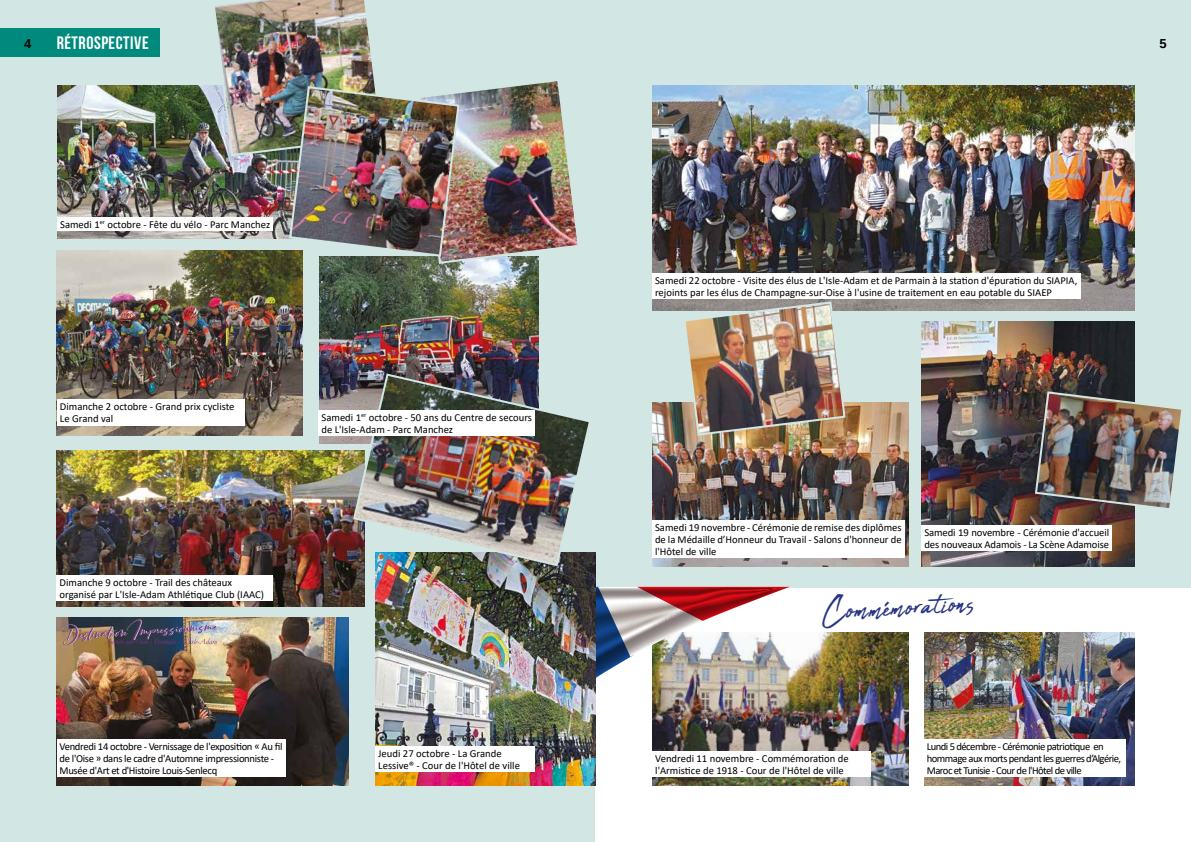
<style>
.page{position:relative;width:1191px;height:842px;background:#d2e7e4}
.page>*{position:absolute;margin:0;border:0;box-sizing:border-box;transform-origin:0 0}
.t1{font:42px "Abuget";color:#283583}
.t2{font:18px "Bebas Neue";letter-spacing:.03em;color:#fff}
.t3{font:700 13px "Liberation Sans";color:#000}
.t4{font:10.6px/12px "Calibri";color:#000}
.t5{font:10.6px/12px "Calibri";letter-spacing:-.03em;color:#000}
.t6{font:10.6px/12px "Calibri";letter-spacing:-.05em;color:#000}
</style>
<div class="page">
<div style="left:595px;top:588px;width:596px;height:254px;background:#fff"></div>
<div style="left:0;top:28px;width:160px;height:28px;background:#008a7d"></div>
<img style="left:57px;top:85px;width:154px;height:153px">
<img style="left:652px;top:85px;width:482px;height:225px">
<img style="left:319px;top:265px;width:220px;height:178px">
<img style="left:56px;top:617px;width:293px;height:168px">
<div style="left:57px;top:739px;width:228px;height:38px;background:#fff"></div>
<img style="left:57px;top:251px;width:246px;height:185px">
<div style="left:57px;top:400px;width:188px;height:26px;background:#fff"></div>
<img style="left:652px;top:632px;width:256px;height:153px">
<img style="left:924px;top:632px;width:210px;height:153px">
<div style="left:652px;top:751px;width:219px;height:26px;background:#fff"></div>
<div style="left:924px;top:739px;width:201px;height:38px;background:#fff"></div>
<img style="left:595px;top:587px;width:194px;height:112px">
<div style="left:652px;top:274px;width:428px;height:25px;background:#fff"></div>
<img style="left:211px;top:0;width:367px;height:265px">
<div style="left:57px;top:217px;width:216px;height:14px;background:#fff"></div>
<img style="left:652px;top:402px;width:256px;height:164px">
<img style="left:682px;top:300px;width:164px;height:137px">
<img style="left:921px;top:322px;width:213px;height:244px">
<div style="left:652px;top:520px;width:252px;height:37px;background:#fff"></div>
<div style="left:921px;top:525px;width:191px;height:26px;background:#fff"></div>
<img style="left:57px;top:451px;width:307px;height:156px">
<div style="left:57px;top:575px;width:216px;height:26px;background:#fff"></div>
<img style="left:376px;top:553px;width:219px;height:232px">
<div style="left:375px;top:746px;width:160px;height:26px;background:#fff"></div>
<img style="left:352px;top:372px;width:240px;height:195px">
<div style="left:319px;top:410px;width:216px;height:26px;background:#fff"></div>
<img style="left:1033px;top:390px;width:149px;height:121px">
<img style="left:60px;top:619px;width:159px;height:26px">
<p class="t3" style="left:24px;top:35px;width:9px">4</p>
<h2 class="t2" style="left:57px;top:33px;width:93px">RÉTROSPECTIVE</h2>
<p class="t3" style="left:1159px;top:35px;width:9px">5</p>
<p class="t4" style="left:60px;top:218px;width:212px">Samedi 1<sup>er</sup> octobre - Fête du vélo - Parc Manchez</p>
<p class="t4" style="left:60px;top:401px;width:176px">Dimanche 2 octobre - Grand prix cycliste<br>Le Grand val</p>
<p class="t4" style="left:321px;top:411px;width:212px">Samedi 1<sup>er</sup> octobre - 50 ans du Centre de secours de L'Isle-Adam - Parc Manchez</p>
<p class="t4" style="left:59px;top:576px;width:206px">Dimanche 9 octobre - Trail des châteaux organisé par L'Isle-Adam Athlétique Club (IAAC)</p>
<p class="t5" style="left:60px;top:740px;width:224px">Vendredi 14 octobre - Vernissage de l'exposition « Au fil de l'Oise » dans le cadre d'Automne impressionniste -<br>Musée d'Art et d'Histoire Louis-Senlecq</p>
<p class="t4" style="left:378px;top:747px;width:143px">Jeudi 27 octobre - La Grande<br>Lessive® - Cour de l'Hôtel de ville</p>
<p class="t4" style="left:655px;top:275px;width:424px">Samedi 22 octobre - Visite des élus de L'Isle-Adam et de Parmain à la station d'épuration du SIAPIA, rejoints par les élus de Champagne-sur-Oise à l'usine de traitement en eau potable du SIAEP</p>
<p class="t4" style="left:655px;top:521px;width:248px;text-align:justify">Samedi 19 novembre - Cérémonie de remise des diplômes de la Médaille d’Honneur du Travail - Salons d'honneur de l'Hôtel de ville</p>
<p class="t4" style="left:924px;top:526px;width:186px">Samedi 19 novembre - Cérémonie d'accueil des nouveaux Adamois - La Scène Adamoise</p>
<h1 class="t1" style="left:821px;top:587px;width:154px;rotate:-3deg">Commémorations</h1>
<p class="t4" style="left:655px;top:752px;width:195px">Vendredi 11 novembre - Commémoration de l'Armistice de 1918 - Cour de l'Hôtel de ville</p>
<p class="t6" style="left:926px;top:740px;width:196px">Lundi 5 décembre - Cérémonie patriotique en hommage aux morts pendant les guerres d’Algérie,<br>Maroc et Tunisie - Cour de l'Hôtel de ville</p>
</div>
